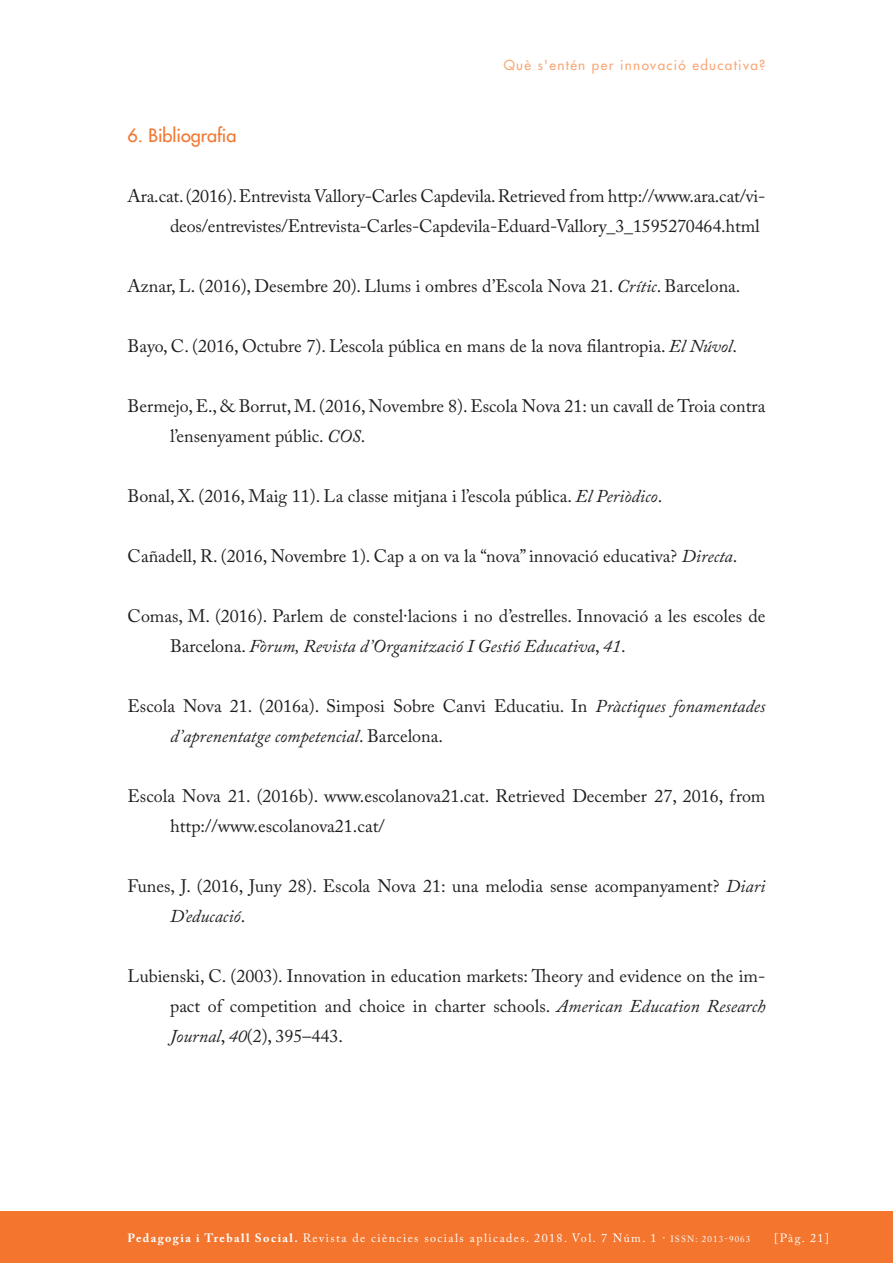
<style>
.page{position:relative;width:893px;height:1263px;background:#fff}
.page>*{position:absolute;margin:0;border:0;box-sizing:border-box;transform-origin:0 0}
.TEXT_COMU{font:18px/30px "Adobe Caslon Pro";color:#231f20}
.INTERTITOLS{font:18px "Futura";color:#f3752e}
.CAPÇALERA_DRETA{font:13.5px "Futura";letter-spacing:.1em;color:#f8a877}
.t1{font:12px "Adobe Caslon Pro";letter-spacing:.12em;color:#fff}
.s1{font-style:italic}
.s2{font-weight:700}
.s3{font-size:9px}
</style>
<div class="page">
<div style="left:0;top:1212px;width:893px;height:51px;background:#f3752e"></div>
<p class="INTERTITOLS" style="left:128px;top:124px;width:110px">6. Bibliografia</p>
<p class="CAPÇALERA_DRETA" style="left:504px;top:57px;width:263px">Què s'entén per innovació educativa?</p>
<p class="TEXT_COMU" style="left:170px;top:181px;width:597px;text-indent:-43px">Ara.cat. (2016). Entrevista Vallory-Carles Capdevila. Retrieved from http://www.ara.cat/vi&shy;deos/entrevistes/Entrevista-Carles-Capdevila-Eduard-Vallory_3_1595270464.html</p>
<p class="TEXT_COMU" style="left:128px;top:271px;width:614px">Aznar, L. (2016), Desembre 20). Llums i ombres d’Escola Nova 21. <span class="s1">Crític</span>. Barcelona.</p>
<p class="TEXT_COMU" style="left:128px;top:331px;width:611px">Bayo, C. (2016, Octubre 7). L’escola pública en mans de la nova filantropia. <span class="s1">El Núvol</span>.</p>
<p class="TEXT_COMU" style="left:170px;top:391px;width:597px;text-indent:-43px">Bermejo, E., &amp; Borrut, M. (2016, Novembre 8). Escola Nova 21: un cavall de Troia contra l’ensenyament públic. <span class="s1">COS</span>.</p>
<p class="TEXT_COMU" style="left:128px;top:481px;width:536px">Bonal, X. (2016, Maig 11). La classe mitjana i l’escola pública. <span class="s1">El Periòdico</span>.</p>
<p class="TEXT_COMU" style="left:128px;top:541px;width:611px">Cañadell, R. (2016, Novembre 1). Cap a on va la “nova” innovació educativa? <span class="s1">Directa</span>.</p>
<p class="TEXT_COMU" style="left:170px;top:601px;width:597px;text-indent:-43px">Comas, M. (2016). Parlem de constel·lacions i no d’estrelles. Innovació a les escoles de<br>Barcelona. <span class="s1">Fòrum, Revista d’Organització I Gestió Educativa</span>, <span class="s1">41</span>.</p>
<p class="TEXT_COMU" style="left:170px;top:691px;width:597px;text-indent:-43px">Escola Nova 21. (2016a). Simposi Sobre Canvi Educatiu. In <span class="s1">Pràctiques fonamentades d’aprenentatge competencial</span>. Barcelona.</p>
<p class="TEXT_COMU" style="left:170px;top:781px;width:597px;text-indent:-43px">Escola Nova 21. (2016b). www.escolanova21.cat. Retrieved December 27, 2016, from http://www.escolanova21.cat/</p>
<p class="TEXT_COMU" style="left:170px;top:871px;width:597px;text-indent:-43px">Funes, J. (2016, Juny 28). Escola Nova 21: una melodia sense acompanyament? <span class="s1">Diari<br>D’educació</span>.</p>
<p class="TEXT_COMU" style="left:170px;top:961px;width:597px;text-align:justify;text-indent:-43px">Lubienski, C. (2003). Innovation in education markets: Theory and evidence on the im&shy;pact of competition and choice in charter schools. <span class="s1">American Education Research Journal</span>, <span class="s1">40</span>(2), 395–443.</p>
<p class="t1" style="left:128px;top:1231px;width:624px"><span class="s2">Pedagogia i Treball Social.</span> Revista de ciències socials aplicades. 2018. Vol. 7 Núm. 1 · <span class="s3">ISSN: 2013-9063</span></p>
<p class="t1" style="left:774px;top:1231px;width:56px">[Pàg. 21]</p>
</div>
